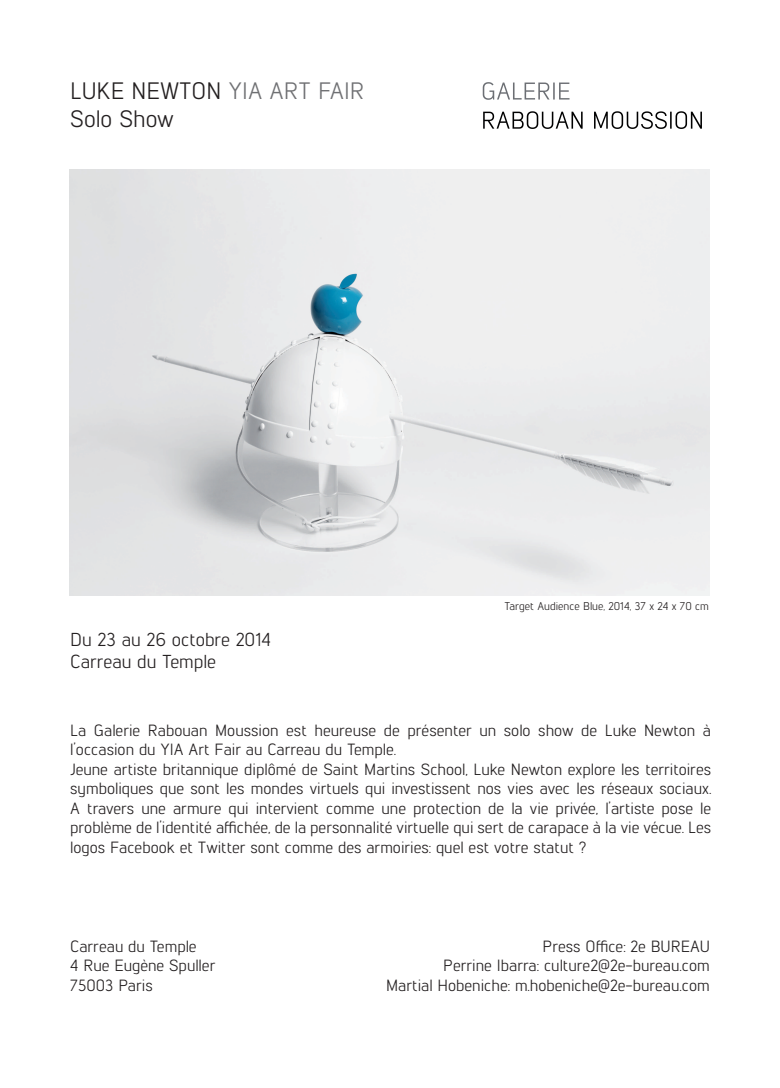
<style>
.page{position:relative;width:780px;height:1088px;background:#fff}
.page>*{position:absolute;margin:0;border:0;box-sizing:border-box;transform-origin:0 0}
.t1{font:23.75px/28.5px "Lintel";color:#231f20}
.t2{font:18.75px/22.5px "Lintel";color:#231f20}
.t3{font:16.25px/19.5px "Lintel";color:#231f20}
.t4{font:11.25px "Lintel";color:#231f20}
.s1{color:#6f7073}
</style>
<div class="page">
<img style="left:482px;top:82px;width:220px;height:47px">
<img style="left:69px;top:169px;width:640px;height:426px">
<h1 class="t1" style="left:70px;top:75px;width:296px">LUKE NEWTON <span class="s1">YIA ART FAIR<br></span>Solo Show</h1>
<p class="t2" style="left:70px;top:627px;width:202px">Du 23 au 26 octobre 2014<br>Carreau du Temple</p>
<p class="t4" style="left:504px;top:598px;width:206px">Target Audience Blue, 2014, 37 x 24 x 70 cm</p>
<p class="t3" style="left:70px;top:719px;width:642px">La Galerie Rabouan Moussion est heureuse de présenter un solo show de Luke Newton à l’occasion du YIA Art Fair au Carreau du Temple.<br>Jeune artiste britannique diplômé de Saint Martins School, Luke Newton explore les territoires symboliques que sont les mondes virtuels qui investissent nos vies avec les réseaux sociaux.<br>A travers une armure qui intervient comme une protection de la vie privée, l’artiste pose le problème de l’identité affichée, de la personnalité virtuelle qui sert de carapace à la vie vécue. Les logos Facebook et Twitter sont comme des armoiries: quel est votre statut ?</p>
<p class="t3" style="left:70px;top:935px;width:147px">Carreau du Temple<br>4 Rue Eugène Spuller<br>75003 Paris</p>
<p class="t3" style="left:386px;top:935px;width:325px;text-align:right">Press Office: 2e BUREAU<br>Perrine Ibarra: culture2@2e-bureau.com<br>Martial Hobeniche: m.hobeniche@2e-bureau.com</p>
</div>
